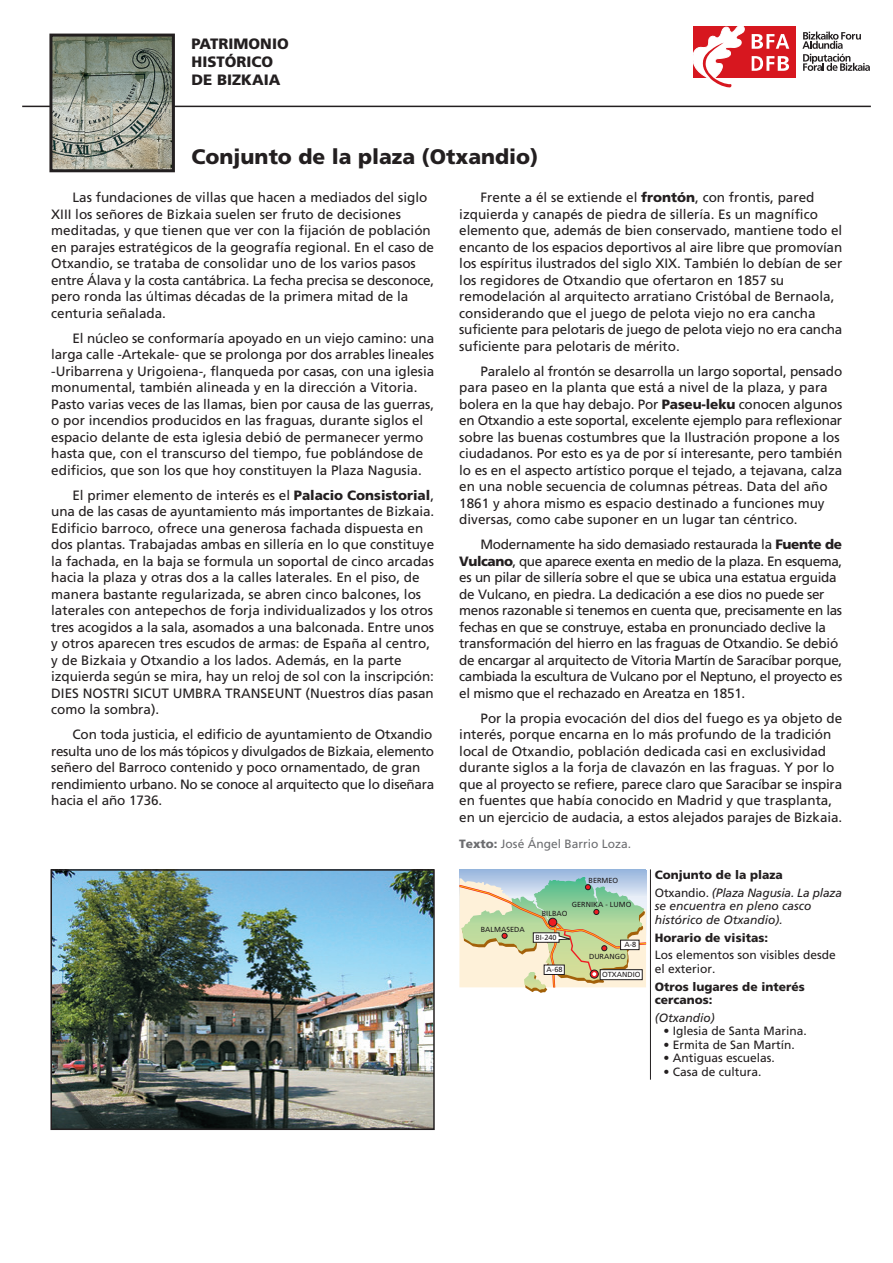
<style>
.page{position:relative;width:893px;height:1263px;background:#fff}
.page>*{position:absolute;margin:0;border:0;box-sizing:border-box;transform-origin:0 0}
.t1{font:900 21px "Frutiger";color:#231f20}
.t2{font:900 15px/18px "Frutiger";color:#231f20}
.t3{font:13.5px/16.5px "Frutiger";letter-spacing:-.005em;color:#231f20}
.t4{font:13.5px/16.5px "Frutiger";letter-spacing:-.025em;color:#231f20}
.t5{font:12px/13.5px "Frutiger";color:#231f20}
.t6{font:italic 12px/17.7px "Frutiger";color:#231f20}
.t7{font:900 12px/13.5px "Frutiger";color:#231f20}
.t8{font:12px "Frutiger";color:#6c6d70}
.t9{font:7.35px "Frutiger";color:#231f20}
.s1{font-weight:900}
.s2{font-weight:900;font-style:normal}
.s3{font-style:normal}
</style>
<div class="page">
<div style="left:693px;top:27px;width:103px;height:51px;background:#d7171f"></div>
<svg style="left:693px;top:27px;width:52px;height:60px"></svg>
<svg style="left:802px;top:32px;width:68px;height:39px"></svg>
<svg style="left:752px;top:34px;width:37px;height:15px"></svg>
<svg style="left:752px;top:56px;width:37px;height:15px"></svg>
<hr style="left:22px;top:106px;width:849px;height:1px;background:#231f20">
<img style="left:53px;top:38px;width:118px;height:130px">
<div style="left:49px;top:34px;width:126px;height:138px;border:3px solid #231f20"></div>
<hr style="left:460px;top:869px;width:186px;height:1px;background:#95b5dc">
<div style="left:460px;top:870px;width:186px;height:27px;background:#a1bce0"></div>
<svg style="left:459px;top:876px;width:188px;height:117px;background:#ccd5b3"></svg>
<div style="left:600px;top:969px;width:42px;height:11px;background:#fff;border:1px solid #231f20"></div>
<hr style="left:650px;top:869px;width:1px;height:211px;background:#231f20">
<img style="left:53px;top:872px;width:379px;height:255px">
<div style="left:50px;top:869px;width:385px;height:261px;border:2px solid #231f20"></div>
<p class="t2" style="left:192px;top:36px;width:99px">PATRIMONIO<br>HISTÓRICO<br>DE BIZKAIA</p>
<h1 class="t1" style="left:192px;top:149px;width:348px">Conjunto de la plaza (Otxandio)</h1>
<p class="t3" style="left:459px;top:190px;width:384px;text-indent:21px">Frente a él se extiende el <span class="s1">frontón</span>, con frontis, pared izquierda y canapés de piedra de sillería. Es un magnífico elemento que, además de bien conservado, mantiene todo el encanto de los espacios deportivos al aire libre que promovían los espíritus ilustrados del siglo XIX. También lo debían de ser los regidores de Otxandio que ofertaron en 1857 su remodelación al arquitecto arratiano Cristóbal de Bernaola, considerando que el juego de pelota viejo no era cancha suficiente para pelotaris de juego de pelota viejo no era cancha suficiente para pelotaris de mérito.</p>
<p class="t3" style="left:459px;top:364px;width:384px;text-indent:21px">Paralelo al frontón se desarrolla un largo soportal, pensado para paseo en la planta que está a nivel de la plaza, y para bolera en la que hay debajo. Por <span class="s1">Paseu-leku</span> conocen algunos en Otxandio a este soportal, excelente ejemplo para reflexionar sobre las buenas costumbres que la Ilustración propone a los ciudadanos. Por esto es ya de por sí interesante, pero también lo es en el aspecto artístico porque el tejado, a tejavana, calza en una noble secuencia de columnas pétreas. Data del año 1861 y ahora mismo es espacio destinado a funciones muy diversas, como cabe suponer en un lugar tan céntrico.</p>
<p class="t4" style="left:459px;top:537px;width:384px;text-indent:21px">Modernamente ha sido demasiado restaurada la <span class="s1">Fuente de Vulcano</span>, que aparece exenta en medio de la plaza. En esquema, es un pilar de sillería sobre el que se ubica una estatua erguida de Vulcano, en piedra. La dedicación a ese dios no puede ser menos razonable si tenemos en cuenta que, precisamente en las fechas en que se construye, estaba en pronunciado declive la transformación del hierro en las fraguas de Otxandio. Se debió de encargar al arquitecto de Vitoria Martín de Saracíbar porque, cambiada la escultura de Vulcano por el Neptuno, el proyecto es el mismo que el rechazado en Areatza en 1851.</p>
<p class="t3" style="left:459px;top:711px;width:384px;text-indent:21px">Por la propia evocación del dios del fuego es ya objeto de interés, porque encarna en lo más profundo de la tradición local de Otxandio, población dedicada casi en exclusividad durante siglos a la forja de clavazón en las fraguas. Y por lo que al proyecto se refiere, parece claro que Saracíbar se inspira en fuentes que había conocido en Madrid y que trasplanta, en un ejercicio de audacia, a estos alejados parajes de Bizkaia.</p>
<p class="t3" style="left:51px;top:190px;width:384px;text-indent:21px">Las fundaciones de villas que hacen a mediados del siglo XIII los señores de Bizkaia suelen ser fruto de decisiones meditadas, y que tienen que ver con la fijación de población en parajes estratégicos de la geografía regional. En el caso de Otxandio, se trataba de consolidar uno de los varios pasos entre Álava y la costa cantábrica. La fecha precisa se desconoce, pero ronda las últimas décadas de la primera mitad de la centuria señalada.</p>
<p class="t3" style="left:51px;top:331px;width:384px;text-indent:21px">El núcleo se conformaría apoyado en un viejo camino: una larga calle -Artekale- que se prolonga por dos arrables lineales -Uribarrena y Urigoiena-, flanqueda por casas, con una iglesia monumental, también alineada y en la dirección a Vitoria.<br>Pasto varias veces de las llamas, bien por causa de las guerras, o por incendios producidos en las fraguas, durante siglos el espacio delante de esta iglesia debió de permanecer yermo hasta que, con el transcurso del tiempo, fue poblándose de edificios, que son los que hoy constituyen la Plaza Nagusia.</p>
<p class="t3" style="left:51px;top:488px;width:384px;text-indent:21px">El primer elemento de interés es el <span class="s1">Palacio Consistorial</span>, una de las casas de ayuntamiento más importantes de Bizkaia.<br>Edificio barroco, ofrece una generosa fachada dispuesta en dos plantas. Trabajadas ambas en sillería en lo que constituye la fachada, en la baja se formula un soportal de cinco arcadas hacia la plaza y otras dos a la calles laterales. En el piso, de manera bastante regularizada, se abren cinco balcones, los laterales con antepechos de forja individualizados y los otros tres acogidos a la sala, asomados a una balconada. Entre unos y otros aparecen tres escudos de armas: de España al centro, y de Bizkaia y Otxandio a los lados. Además, en la parte izquierda según se mira, hay un reloj de sol con la inscripción:<br>DIES NOSTRI SICUT UMBRA TRANSEUNT (Nuestros días pasan como la sombra).</p>
<p class="t3" style="left:51px;top:727px;width:384px;text-indent:21px">Con toda justicia, el edificio de ayuntamiento de Otxandio resulta uno de los más tópicos y divulgados de Bizkaia, elemento señero del Barroco contenido y poco ornamentado, de gran rendimiento urbano. No se conoce al arquitecto que lo diseñara hacia el año 1736.</p>
<p class="t8" style="left:459px;top:839px;width:173px"><span class="s1">Texto:</span> José Ángel Barrio Loza.</p>
<p class="t9" style="left:588px;top:877px;width:31px">BERMEO</p>
<p class="t9" style="left:572px;top:902px;width:61px">GERNIKA - LUMO</p>
<p class="t9" style="left:481px;top:927px;width:46px">BALMASEDA</p>
<p class="t9" style="left:542px;top:911px;width:27px">BILBAO</p>
<p class="t9" style="left:535px;top:934px;width:23px">BI-240</p>
<p class="t9" style="left:547px;top:967px;width:17px">A-68</p>
<p class="t9" style="left:624px;top:942px;width:13px">A-8</p>
<p class="t9" style="left:589px;top:953px;width:38px">DURANGO</p>
<p class="t9" style="left:602px;top:972px;width:40px">OTXANDIO</p>
<p class="t6" style="left:655px;top:867px;width:189px"><span class="s2">Conjunto de la plaza<br></span><span class="s3">Otxandio.</span> (Plaza Nagusia. La plaza</p>
<p class="t6" style="left:655px;top:900px;width:158px;line-height:13.5px">se encuentra en pleno casco histórico de Otxandio).</p>
<p class="t7" style="left:655px;top:932px;width:115px">Horario de visitas:</p>
<p class="t5" style="left:655px;top:949px;width:182px">Los elementos son visibles desde el exterior.</p>
<p class="t7" style="left:655px;top:981px;width:151px">Otros lugares de interés cercanos:</p>
<p class="t6" style="left:655px;top:1010px;width:61px">(Otxandio)</p>
<p class="t5" style="left:663px;top:1025px;width:145px">• Iglesia de Santa Marina.</p>
<p class="t5" style="left:663px;top:1039px;width:133px">• Ermita de San Martín.</p>
<p class="t5" style="left:663px;top:1052px;width:113px">• Antiguas escuelas.</p>
<p class="t5" style="left:663px;top:1066px;width:100px">• Casa de cultura.</p>
</div>
